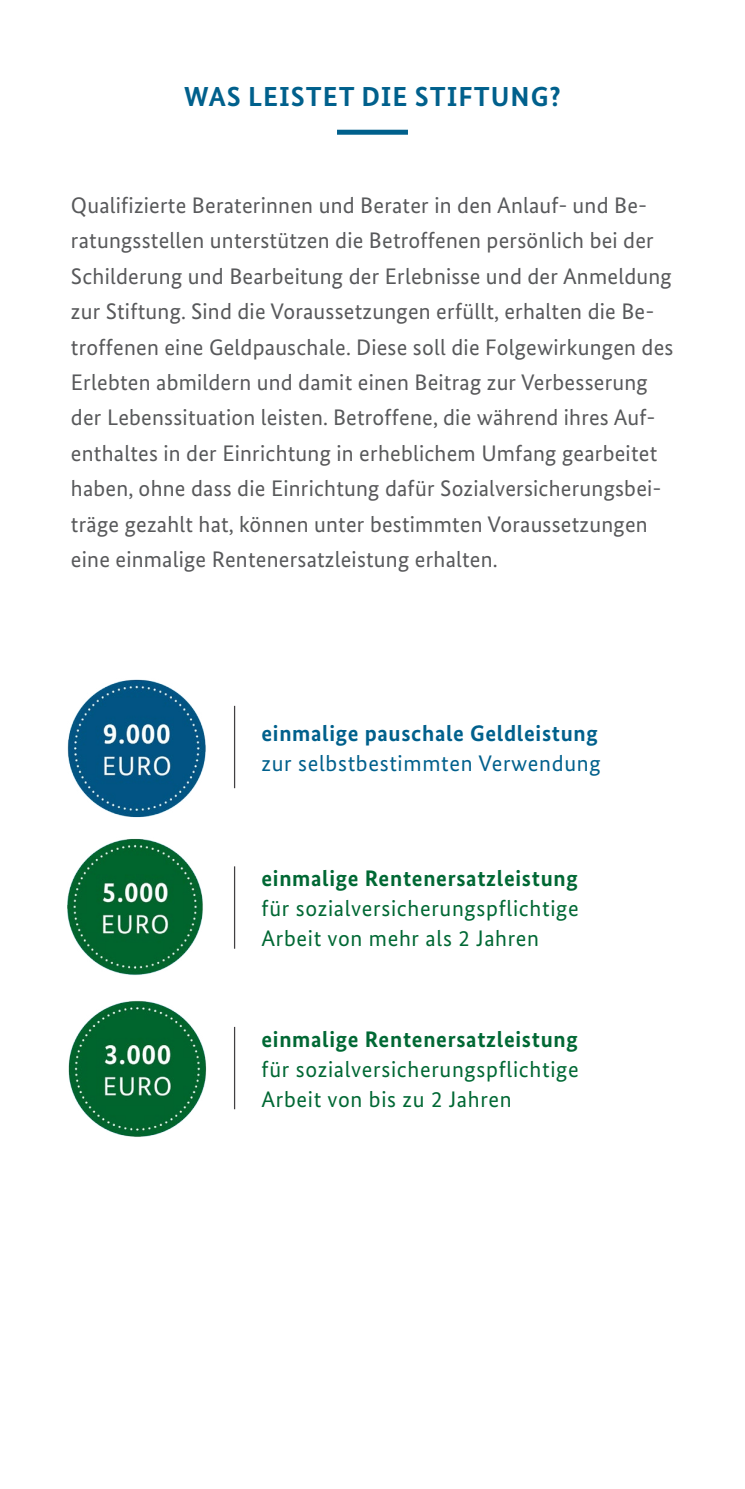
<style>
.page{position:relative;width:745px;height:1489px;background:#fff}
.page>*{position:absolute;margin:0;border:0;box-sizing:border-box;transform-origin:0 0}
.SAUH_Headline_Blau_1{font:700 27.5px "Bundes Sans";letter-spacing:.035em;color:#00608c}
.SAUH_Fließtext_9pt{font:22.5px/35.5px "Bundes Sans";letter-spacing:.01em;color:#58595b}
.P_grün{font:22.5px/30px "Bundes Sans";letter-spacing:.03em;color:#006834;text-align:justify}
.P_blau{font:700 22.5px/30px "Bundes Sans";letter-spacing:.03em;color:#00608c}
.s1{font-weight:400}
.s2{font-weight:700}
</style>
<div class="page">
<div style="left:337px;top:130px;width:70px;height:5px;background:#00608c"></div>
<hr style="left:234px;top:1026px;width:1px;height:83px;background:#414042">
<hr style="left:234px;top:866px;width:1px;height:82px;background:#414042">
<hr style="left:234px;top:705px;width:1px;height:83px;background:#414042">
<img style="left:68px;top:679px;width:138px;height:139px">
<img style="left:68px;top:838px;width:135px;height:137px">
<img style="left:68px;top:1000px;width:139px;height:137px">
<h2 class="SAUH_Headline_Blau_1" style="left:184px;top:80px;width:378px">WAS LEISTET DIE STIFTUNG?</h2>
<p class="SAUH_Fließtext_9pt" style="left:71px;top:187px;width:603px">Qualifizierte Beraterinnen und Berater in den Anlauf- und Be&shy;ratungsstellen unterstützen die Betroffenen persönlich bei der Schilderung und Bearbeitung der Erlebnisse und der Anmeldung zur Stiftung. Sind die Voraussetzungen erfüllt, erhalten die Be&shy;troffenen eine Geldpauschale. Diese soll die Folgewirkungen des Erlebten abmildern und damit einen Beitrag zur Verbesserung der Lebenssituation leisten. Betroffene, die während ihres Auf&shy;enthaltes in der Einrichtung in erheblichem Umfang gearbeitet haben, ohne dass die Einrichtung dafür Sozialversicherungsbei&shy;träge gezahlt hat, können unter bestimmten Voraussetzungen eine einmalige Rentenersatzleistung erhalten.</p>
<p class="P_blau" style="left:261px;top:717px;width:340px">einmalige pauschale Geldleistung <span class="s1">zur selbstbestimmten Verwendung</span></p>
<p class="P_grün" style="left:261px;top:863px;width:318px"><span class="s2">einmalige Rentenersatzleistung </span>für sozialversicherungspflichtige Arbeit von mehr als 2 Jahren</p>
<p class="P_grün" style="left:261px;top:1023px;width:318px"><span class="s2">einmalige Rentenersatzleistung </span>für sozialversicherungspflichtige Arbeit von bis zu 2 Jahren</p>
</div>
